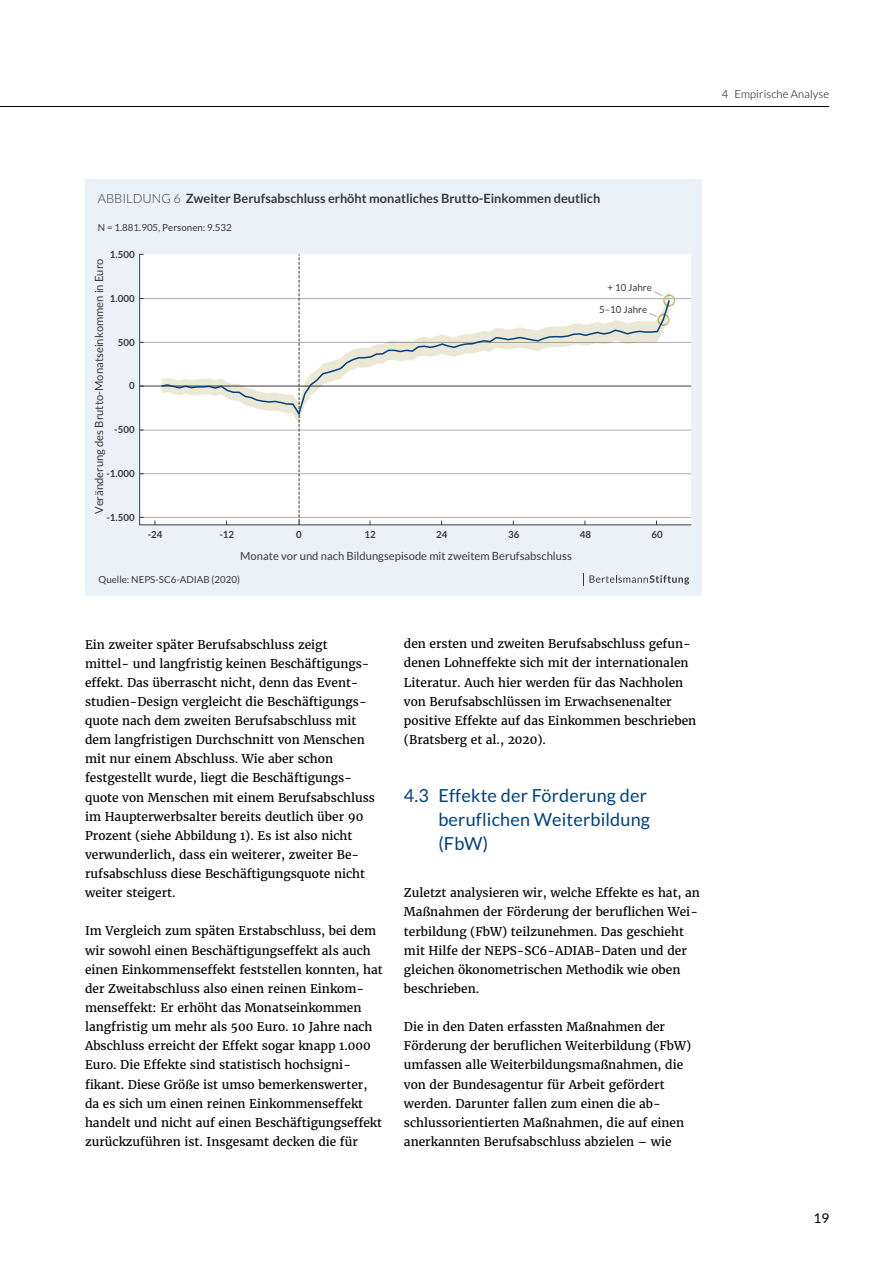
<style>
.page{position:relative;width:893px;height:1263px;background:#fff}
.page>*{position:absolute;margin:0;border:0;box-sizing:border-box;transform-origin:0 0}
.t1{font:18px/24px "Lato";letter-spacing:.01em;color:#004180}
.t2{font:13.5px "Lato";color:#000}
.t3{font:700 12.75px "Lato";color:#383a3a}
.t4{font:12px/19.2px "Merriweather";color:#000}
.t5{font:11.25px "Lato";color:#383a3a}
.t6{font:300 11.25px "Lato";letter-spacing:.01em;color:#000}
.t7{font:9.75px "Lato";color:#383a3a}
.t8{font:700 9.75px "Lato";color:#383a3a}
.s1{font-weight:300}
</style>
<div class="page">
<hr style="left:0;top:106px;width:829px;height:1px;background:#000">
<div style="left:85px;top:179px;width:617px;height:417px;background:#eaf2f7"></div>
<svg style="left:583px;top:573px;width:106px;height:12px"></svg>
<div style="left:139px;top:253px;width:553px;height:273px;background:#fff"></div>
<hr style="left:140px;top:342px;width:551px;height:1px;background:#abafb2">
<hr style="left:140px;top:430px;width:551px;height:1px;background:#abafb2">
<hr style="left:140px;top:298px;width:551px;height:1px;background:#abafb2">
<hr style="left:140px;top:473px;width:551px;height:1px;background:#abafb2">
<hr style="left:140px;top:386px;width:551px;height:1px;background:#383a3a">
<hr style="left:140px;top:517px;width:551px;height:1px;background:#abafb2">
<svg style="left:299px;top:254px;width:1px;height:271px"></svg>
<div style="left:663px;top:294px;width:12px;height:13px;border:2px solid #ccb76d;border-radius:50%"></div>
<div style="left:162px;top:288px;width:507px;height:136px;background:#fff"></div>
<svg style="left:160px;top:299px;width:511px;height:118px;background:#f5f6f4"></svg>
<p class="t6" style="left:722px;top:88px;width:109px">4 Empirische Analyse</p>
<p class="t3" style="left:98px;top:191px;width:504px"><span class="s1">ABBILDUNG 6</span> Zweiter Berufsabschluss erhöht monatliches Brutto-Einkommen deutlich</p>
<p class="t7" style="left:98px;top:222px;width:136px">N = 1.881.905, Personen: 9.532</p>
<p class="t8" style="left:110px;top:249px;width:26px">1.500</p>
<p class="t5" style="left:93px;top:514px;width:257px;rotate:-90deg">Veränderung des Brutto-Monatseinkommen in Euro</p>
<p class="t8" style="left:110px;top:293px;width:26px">1.000</p>
<p class="t8" style="left:118px;top:336px;width:18px">500</p>
<p class="t8" style="left:129px;top:380px;width:7px">0</p>
<p class="t8" style="left:114px;top:424px;width:22px">-500</p>
<p class="t8" style="left:106px;top:468px;width:30px">-1.000</p>
<p class="t8" style="left:106px;top:512px;width:30px">-1.500</p>
<p class="t7" style="left:607px;top:282px;width:46px">+ 10 Jahre</p>
<p class="t7" style="left:599px;top:304px;width:49px">5–10 Jahre</p>
<p class="t8" style="left:148px;top:529px;width:16px">-24</p>
<p class="t8" style="left:219px;top:529px;width:16px">-12</p>
<p class="t8" style="left:296px;top:529px;width:7px">0</p>
<p class="t8" style="left:365px;top:529px;width:13px">12</p>
<p class="t8" style="left:436px;top:529px;width:13px">24</p>
<p class="t8" style="left:508px;top:529px;width:13px">36</p>
<p class="t8" style="left:580px;top:529px;width:13px">48</p>
<p class="t8" style="left:651px;top:529px;width:13px">60</p>
<p class="t5" style="left:240px;top:549px;width:333px">Monate vor und nach Bildungsepisode mit zweitem Berufsabschluss</p>
<p class="t7" style="left:99px;top:574px;width:143px">Quelle: NEPS-SC6-ADIAB (2020)</p>
<p class="t4" style="left:85px;top:634px;width:291px">Ein zweiter später Berufsabschluss zeigt<br>mittel- und langfristig keinen Beschäftigungs&shy;effekt. Das überrascht nicht, denn das Event&shy;studien-Design vergleicht die Beschäftigungs&shy;quote nach dem zweiten Berufsabschluss mit dem langfristigen Durchschnitt von Menschen mit nur einem Abschluss. Wie aber schon festgestellt wurde, liegt die Beschäftigungs&shy;quote von Menschen mit einem Berufsabschluss im Haupterwerbsalter bereits deutlich über 90<br>Prozent (siehe Abbildung 1). Es ist also nicht verwunderlich, dass ein weiterer, zweiter Be&shy;rufsabschluss diese Beschäftigungsquote nicht weiter steigert.</p>
<p class="t4" style="left:85px;top:921px;width:299px">Im Vergleich zum späten Erstabschluss, bei dem wir sowohl einen Beschäftigungseffekt als auch einen Einkommenseffekt feststellen konnten, hat der Zweitabschluss also einen reinen Einkom&shy;menseffekt: Er erhöht das Monatseinkommen langfristig um mehr als 500 Euro. 10 Jahre nach Abschluss erreicht der Effekt sogar knapp 1.000<br>Euro. Die Effekte sind statistisch hochsigni&shy;fikant. Diese Größe ist umso bemerkenswerter, da es sich um einen reinen Einkommenseffekt handelt und nicht auf einen Beschäftigungseffekt zurückzuführen ist. Insgesamt decken die für</p>
<p class="t4" style="left:404px;top:634px;width:294px">den ersten und zweiten Berufsabschluss gefun&shy;denen Lohneffekte sich mit der internationalen Literatur. Auch hier werden für das Nachholen von Berufsabschlüssen im Erwachsenenalter positive Effekte auf das Einkommen beschrieben (Bratsberg et al., 2020).</p>
<h1 class="t1" style="left:438px;top:783px;width:213px;text-indent:-34px">4.3 Effekte der Förderung der beruflichen Weiterbildung (FbW)</h1>
<p class="t4" style="left:404px;top:883px;width:298px">Zuletzt analysieren wir, welche Effekte es hat, an Maßnahmen der Förderung der beruflichen Wei&shy;terbildung (FbW) teilzunehmen. Das geschieht mit Hilfe der NEPS-SC6-ADIAB-Daten und der gleichen ökonometrischen Methodik wie oben beschrieben.</p>
<p class="t4" style="left:404px;top:1017px;width:289px">Die in den Daten erfassten Maßnahmen der Förderung der beruflichen Weiterbildung (FbW) umfassen alle Weiterbildungsmaßnahmen, die von der Bundesagentur für Arbeit gefördert werden. Darunter fallen zum einen die ab&shy;schlussorientierten Maßnahmen, die auf einen anerkannten Berufsabschluss abzielen – wie</p>
<p class="t2" style="left:813px;top:1210px;width:17px">19</p>
</div>
